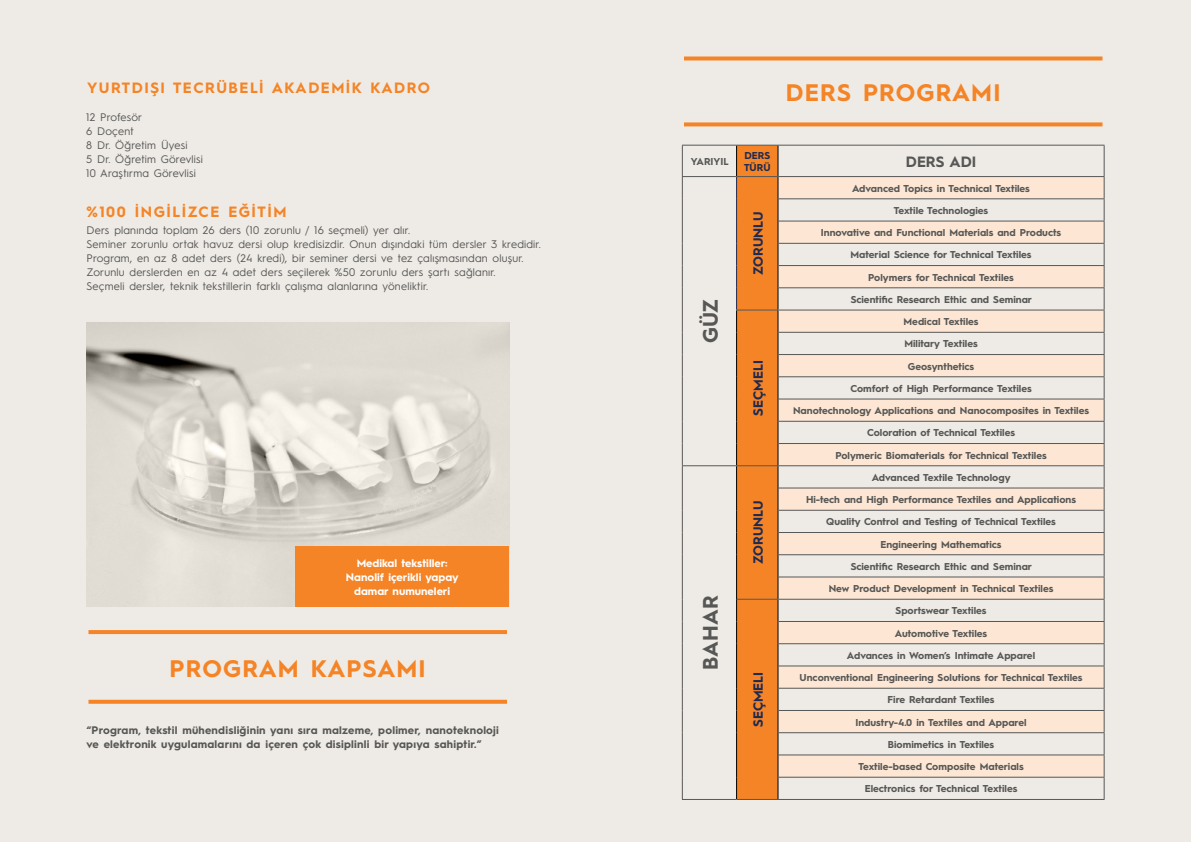
<style>
.page{position:relative;width:1191px;height:842px;background:#eeebe6}
.page>*{position:absolute;margin:0;border:0;box-sizing:border-box;transform-origin:0 0}
.t1{font:700 24px "Hurme Geometric Sans 1";letter-spacing:.05em;color:#f58426}
.t2{font:700 21.1px "Hurme Geometric Sans 1";color:#575756}
.t3{font:700 15px "Hurme Geometric Sans 1";letter-spacing:.1em;color:#f58426}
.t4{font:700 15px "Hurme Geometric Sans 1";color:#575756}
.t5{font:700 13.3px "Hurme Geometric Sans 1";color:#1f2a51}
.t6{font:11px/14px "Hurme Geometric Sans 1";letter-spacing:.02em;color:#575756}
.t7{font:700 11px/14px "Hurme Geometric Sans 1";letter-spacing:.02em;color:#575756}
.t8{font:700 11px/14px "Hurme Geometric Sans 1";color:#fff;text-align:center}
.t9{font:700 10px "Hurme Geometric Sans 1";color:#575756}
.t10{font:700 10px/12px "Hurme Geometric Sans 1";color:#1f2a51}
</style>
<div class="page">
<img style="left:86px;top:323px;width:423px;height:284px">
<svg style="left:684px;top:122px;width:418px;height:4px;background:#f48f3a"></svg>
<svg style="left:778px;top:177px;width:325px;height:600px"></svg>
<hr style="left:682px;top:145px;width:54px;height:1px;background:#575756">
<hr style="left:682px;top:145px;width:1px;height:31px;background:#575756">
<hr style="left:778px;top:145px;width:326px;height:1px;background:#575756">
<hr style="left:1103px;top:145px;width:1px;height:31px;background:#575756">
<hr style="left:682px;top:176px;width:54px;height:1px;background:#575756">
<hr style="left:778px;top:176px;width:326px;height:1px;background:#575756">
<hr style="left:778px;top:198px;width:326px;height:1px;background:#575756">
<hr style="left:682px;top:465px;width:54px;height:1px;background:#575756">
<svg style="left:682px;top:177px;width:1px;height:622px"></svg>
<hr style="left:682px;top:799px;width:54px;height:1px;background:#575756">
<hr style="left:736px;top:799px;width:42px;height:1px;background:#575756">
<hr style="left:778px;top:799px;width:326px;height:1px;background:#575756">
<hr style="left:778px;top:221px;width:326px;height:1px;background:#575756">
<hr style="left:778px;top:243px;width:326px;height:1px;background:#575756">
<hr style="left:778px;top:265px;width:326px;height:1px;background:#575756">
<hr style="left:778px;top:287px;width:326px;height:1px;background:#575756">
<hr style="left:778px;top:310px;width:326px;height:1px;background:#575756">
<hr style="left:778px;top:332px;width:326px;height:1px;background:#575756">
<hr style="left:778px;top:354px;width:326px;height:1px;background:#575756">
<hr style="left:778px;top:376px;width:326px;height:1px;background:#575756">
<hr style="left:778px;top:443px;width:326px;height:1px;background:#575756">
<hr style="left:778px;top:465px;width:326px;height:1px;background:#575756">
<hr style="left:778px;top:488px;width:326px;height:1px;background:#575756">
<hr style="left:778px;top:510px;width:326px;height:1px;background:#575756">
<hr style="left:778px;top:532px;width:326px;height:1px;background:#575756">
<hr style="left:778px;top:554px;width:326px;height:1px;background:#575756">
<hr style="left:778px;top:399px;width:326px;height:1px;background:#575756">
<hr style="left:778px;top:421px;width:326px;height:1px;background:#575756">
<hr style="left:778px;top:577px;width:326px;height:1px;background:#575756">
<hr style="left:778px;top:599px;width:326px;height:1px;background:#575756">
<hr style="left:778px;top:621px;width:326px;height:1px;background:#575756">
<hr style="left:778px;top:643px;width:326px;height:1px;background:#575756">
<hr style="left:778px;top:666px;width:326px;height:1px;background:#575756">
<hr style="left:778px;top:688px;width:326px;height:1px;background:#575756">
<hr style="left:778px;top:710px;width:326px;height:1px;background:#575756">
<hr style="left:778px;top:732px;width:326px;height:1px;background:#575756">
<svg style="left:736px;top:145px;width:42px;height:654px;background:#d47424"></svg>
<hr style="left:778px;top:755px;width:326px;height:1px;background:#575756">
<svg style="left:1103px;top:177px;width:1px;height:622px"></svg>
<hr style="left:778px;top:777px;width:326px;height:1px;background:#575756">
<svg style="left:88px;top:630px;width:419px;height:4px;background:#f48629"></svg>
<svg style="left:88px;top:700px;width:419px;height:4px;background:#f48930"></svg>
<svg style="left:684px;top:56px;width:418px;height:4px;background:#f4903d"></svg>
<div style="left:295px;top:546px;width:214px;height:61px;background:#f58426"></div>
<h3 class="t3" style="left:87px;top:78px;width:344px">YURTDIŞI TECRÜBELİ AKADEMİK KADRO</h3>
<p class="t6" style="left:86px;top:110px;width:118px">12 Profesör<br>6 Doçent<br>8 Dr. Öğretim Üyesi<br>5 Dr. Öğretim Görevlisi<br>10 Araştırma Görevlisi</p>
<h3 class="t3" style="left:86px;top:201px;width:201px">%100 İNGİLİZCE EĞİTİM</h3>
<p class="t6" style="left:86px;top:223px;width:456px">Ders planında toplam 26 ders (10 zorunlu / 16 seçmeli) yer alır.<br>Seminer zorunlu ortak havuz dersi olup kredisizdir. Onun dışındaki tüm dersler 3 kredidir.<br>Program, en az 8 adet ders (24 kredi), bir seminer dersi ve tez çalışmasından oluşur.<br>Zorunlu derslerden en az 4 adet ders seçilerek %50 zorunlu ders şartı sağlanır.<br>Seçmeli dersler, teknik tekstillerin farklı çalışma alanlarına yöneliktir.</p>
<p class="t8" style="left:346px;top:555px;width:114px">Medikal tekstiller:<br>Nanolif içerikli yapay damar numuneleri</p>
<h1 class="t1" style="left:170px;top:652px;width:258px">PROGRAM KAPSAMI</h1>
<p class="t7" style="left:86px;top:722px;width:414px">“Program, tekstil mühendisliğinin yanı sıra malzeme, polimer, nanoteknoloji ve elektronik uygulamalarını da içeren çok disiplinli bir yapıya sahiptir.”</p>
<h1 class="t1" style="left:786px;top:76px;width:216px">DERS PROGRAMI</h1>
<p class="t9" style="left:691px;top:154px;width:39px">YARIYIL</p>
<p class="t10" style="left:744px;top:149px;width:28px">DERS<br>TÜRÜ</p>
<h3 class="t4" style="left:906px;top:151px;width:72px">DERS ADI</h3>
<h2 class="t2" style="left:695px;top:343px;width:45px;rotate:-90deg">GÜZ</h2>
<h2 class="t2" style="left:695px;top:669px;width:75px;rotate:-90deg">BAHAR</h2>
<h3 class="t5" style="left:748px;top:275px;width:65px;rotate:-90deg">ZORUNLU</h3>
<h3 class="t5" style="left:748px;top:415px;width:57px;rotate:-90deg">SEÇMELI</h3>
<h3 class="t5" style="left:748px;top:564px;width:65px;rotate:-90deg">ZORUNLU</h3>
<h3 class="t5" style="left:748px;top:727px;width:57px;rotate:-90deg">SEÇMELI</h3>
<p class="t9" style="left:852px;top:181px;width:179px">Advanced Topics in Technical Textiles</p>
<p class="t9" style="left:894px;top:203px;width:96px">Textile Technologies</p>
<p class="t9" style="left:821px;top:226px;width:242px">Innovative and Functional Materials and Products</p>
<p class="t9" style="left:850px;top:248px;width:182px">Material Science for Technical Textiles</p>
<p class="t9" style="left:868px;top:270px;width:147px">Polymers for Technical Textiles</p>
<p class="t9" style="left:850px;top:292px;width:183px">Scientific Research Ethic and Seminar</p>
<p class="t9" style="left:903px;top:315px;width:76px">Medical Textiles</p>
<p class="t9" style="left:904px;top:337px;width:75px">Military Textiles</p>
<p class="t9" style="left:908px;top:359px;width:68px">Geosynthetics</p>
<p class="t9" style="left:850px;top:381px;width:183px">Comfort of High Performance Textiles</p>
<p class="t9" style="left:793px;top:404px;width:297px">Nanotechnology Applications and Nanocomposites in Textiles</p>
<p class="t9" style="left:867px;top:426px;width:149px">Coloration of Technical Textiles</p>
<p class="t9" style="left:835px;top:448px;width:213px">Polymeric Biomaterials for Technical Textiles</p>
<p class="t9" style="left:872px;top:470px;width:140px">Advanced Textile Technology</p>
<p class="t9" style="left:806px;top:493px;width:272px">Hi-tech and High Performance Textiles and Applications</p>
<p class="t9" style="left:826px;top:515px;width:231px">Quality Control and Testing of Technical Textiles</p>
<p class="t9" style="left:880px;top:537px;width:123px">Engineering Mathematics</p>
<p class="t9" style="left:850px;top:559px;width:183px">Scientific Research Ethic and Seminar</p>
<p class="t9" style="left:828px;top:582px;width:226px">New Product Development in Technical Textiles</p>
<p class="t9" style="left:895px;top:604px;width:92px">Sportswear Textiles</p>
<p class="t9" style="left:895px;top:626px;width:94px">Automotive Textiles</p>
<p class="t9" style="left:847px;top:648px;width:190px">Advances in Women’s Intimate Apparel</p>
<p class="t9" style="left:799px;top:671px;width:284px">Unconventional Engineering Solutions for Technical Textiles</p>
<p class="t9" style="left:887px;top:693px;width:109px">Fire Retardant Textiles</p>
<p class="t9" style="left:855px;top:715px;width:173px">Industry-4.0 in Textiles and Apparel</p>
<p class="t9" style="left:888px;top:737px;width:108px">Biomimetics in Textiles</p>
<p class="t9" style="left:858px;top:759px;width:167px">Textile-based Composite Materials</p>
<p class="t9" style="left:864px;top:782px;width:154px">Electronics for Technical Textiles</p>
</div>
